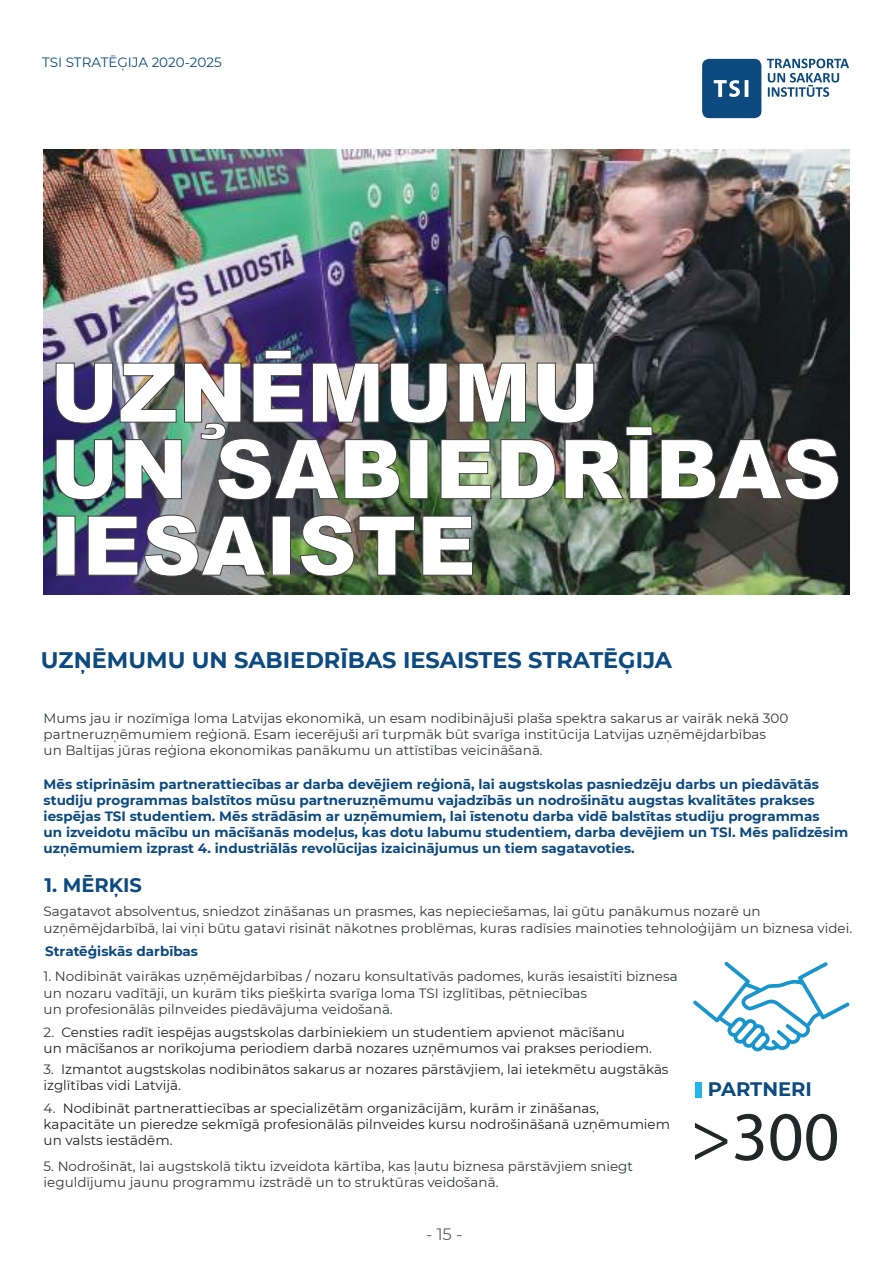
<style>
.page{position:relative;width:893px;height:1263px;background:#fff}
.page>*{position:absolute;margin:0;border:0;box-sizing:border-box;transform-origin:0 0}
.t1{font:900 82.5px/76.5px "Arial";color:#fff}
.t2{font:69.9px "Myriad Pro";color:#242728}
.t3{font:700 22.5px "Montserrat";color:#0c4a7f}
.t4{font:700 19.5px "Montserrat";color:#0c4a7f}
.t5{font:16.5px "Montserrat";color:#5f6261}
.t6{font:13.5px/16.2px "Montserrat";color:#353939}
.t7{font:700 13.5px/16.2px "Montserrat";color:#0c4a7f}
.t8{font:13.5px/16.2px "Montserrat";color:#241f1f}
.t9{font:13.5px "Montserrat";color:#0c4a7f}
.s1{color:#353939}
</style>
<div class="page">
<img style="left:43px;top:150px;width:807px;height:444px">
<svg style="left:55px;top:362px;width:58px;height:62px;background:#40376f"></svg>
<img style="left:55px;top:439px;width:58px;height:61px">
<img style="left:119px;top:350px;width:534px;height:150px">
<svg style="left:660px;top:438px;width:179px;height:62px;background:#32352e"></svg>
<div style="left:56px;top:516px;width:19px;height:59px;border:1px solid #444040"></div>
<svg style="left:88px;top:515px;width:50px;height:61px;background:#36286b"></svg>
<svg style="left:144px;top:514px;width:123px;height:63px;background:#616467"></svg>
<div style="left:272px;top:516px;width:19px;height:59px;border:1px solid #444040"></div>
<img style="left:300px;top:514px;width:115px;height:63px">
<svg style="left:422px;top:515px;width:51px;height:61px;background:#4f5c50"></svg>
<svg style="left:693px;top:962px;width:157px;height:89px"></svg>
<div style="left:695px;top:1083px;width:6px;height:15px;background:#24b5e9"></div>
<svg style="left:702px;top:59px;width:59px;height:59px;background:#21598a"></svg>
<svg style="left:767px;top:59px;width:82px;height:38px"></svg>
<p class="t9" style="left:42px;top:53px;width:181px">TSI STRATĒĢIJA 2020-2025</p>
<h1 class="t1" style="left:50px;top:352px;width:793px">UZŅĒMUMU<br>UN SABIEDRĪBAS<br>IESAISTE</h1>
<h3 class="t3" style="left:41px;top:644px;width:633px">UZŅĒMUMU UN SABIEDRĪBAS IESAISTES STRATĒĢIJA</h3>
<p class="t6" style="left:44px;top:710px;width:746px">Mums jau ir nozīmīga loma Latvijas ekonomikā, un esam nodibinājuši plaša spektra sakarus ar vairāk nekā 300 partneruzņēmumiem reģionā. Esam iecerējuši arī turpmāk būt svarīga institūcija Latvijas uzņēmējdarbības<br>un Baltijas jūras reģiona ekonomikas panākumu un attīstības veicināšanā.</p>
<p class="t7" style="left:44px;top:775px;width:806px">Mēs stiprināsim partnerattiecības ar darba devējiem reģionā, lai augstskolas pasniedzēju darbs un piedāvātās studiju programmas balstītos mūsu partneruzņēmumu vajadzībās un nodrošinātu augstas kvalitātes prakses iespējas TSI studentiem. Mēs strādāsim ar uzņēmumiem, lai īstenotu darba vidē balstītas studiju programmas<br>un izveidotu mācību un mācīšanās modeļus, kas dotu labumu studentiem, darba devējiem un TSI. Mēs palīdzēsim uzņēmumiem izprast 4. industriālās revolūcijas izaicinājumus un tiem sagatavoties.</p>
<h3 class="t4" style="left:44px;top:871px;width:99px">1. MĒRĶIS</h3>
<p class="t6" style="left:44px;top:903px;width:810px">Sagatavot absolventus, sniedzot zināšanas un prasmes, kas nepieciešamas, lai gūtu panākumus nozarē un uzņēmējdarbībā, lai viņi būtu gatavi risināt nākotnes problēmas, kuras radīsies mainoties tehnoloģijām un biznesa videi.</p>
<p class="t6" style="left:44px;top:968px;width:635px">1. Nodibināt vairākas uzņēmējdarbības / nozaru konsultatīvās padomes, kurās iesaistīti biznesa un nozaru vadītāji, un kurām tiks piešķirta svarīga loma TSI izglītības, pētniecības<br>un profesionālās pilnveides piedāvājuma veidošanā.</p>
<p class="t8" style="left:44px;top:1023px;width:610px"><span class="s1">2.</span> Censties radīt iespējas augstskolas darbiniekiem un studentiem apvienot mācīšanu<br>un mācīšanos ar norīkojuma periodiem darbā nozares uzņēmumos vai prakses periodiem.</p>
<p class="t8" style="left:44px;top:1060px;width:626px"><span class="s1">3.</span> Izmantot augstskolas nodibinātos sakarus ar nozares pārstāvjiem, lai ietekmētu augstākās izglītības vidi Latvijā.</p>
<p class="t8" style="left:44px;top:1099px;width:628px"><span class="s1">4.</span> Nodibināt partnerattiecības ar specializētām organizācijām, kurām ir zināšanas, kapacitāte un pieredze sekmīgā profesionālās pilnveides kursu nodrošināšanā uzņēmumiem un valsts iestādēm.</p>
<p class="t6" style="left:44px;top:1157px;width:591px">5. Nodrošināt, lai augstskolā tiktu izveidota kārtība, kas ļautu biznesa pārstāvjiem sniegt ieguldījumu jaunu programmu izstrādē un to struktūras veidošanā.</p>
<p class="t7" style="left:45px;top:942px;width:154px">Stratēģiskās darbības</p>
<h3 class="t4" style="left:708px;top:1075px;width:106px">PARTNERI</h3>
<h2 class="t2" style="left:690px;top:1093px;width:151px">&gt;300</h2>
<p class="t5" style="left:426px;top:1222px;width:38px">- 15 -</p>
</div>
